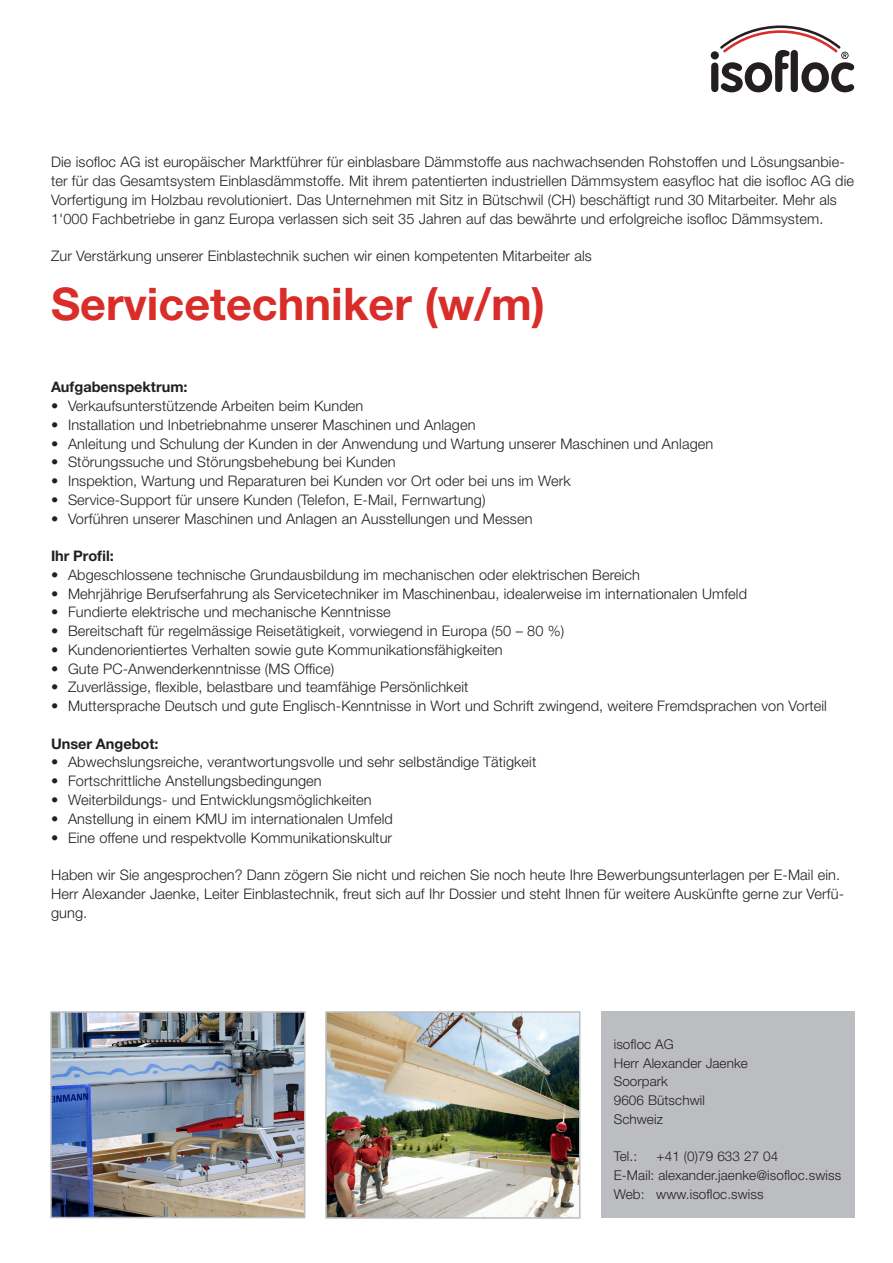
<style>
.page{position:relative;width:893px;height:1263px;background:#fff}
.page>*{position:absolute;margin:0;border:0;box-sizing:border-box;transform-origin:0 0}
.t1{font:700 45px "Helvetica Neue LT Std";color:#d92d2a}
._200_Lauftext{font:300 14.55px/18.8px "Helvetica Neue LT Std";letter-spacing:.01em;color:#231f20}
._200_Überschrift___I{font:700 14.55px "Helvetica Neue LT Std";color:#231f20}
._200_Lauftext-2{font:300 13.5px "Helvetica Neue LT Std";letter-spacing:.01em;color:#231f20}
</style>
<div class="page">
<svg style="left:711px;top:25px;width:143px;height:67px"></svg>
<div style="left:601px;top:1011px;width:254px;height:207px;background:#bcbdc0"></div>
<img style="left:53px;top:1014px;width:249px;height:201px">
<div style="left:50px;top:1011px;width:255px;height:207px;border:2px solid #bcbdc0"></div>
<img style="left:328px;top:1014px;width:249px;height:202px">
<div style="left:325px;top:1011px;width:255px;height:208px;border:2px solid #bcbdc0"></div>
<p class="_200_Lauftext" style="left:51px;top:153px;width:804px">Die isofloc AG ist europäischer Marktführer für einblasbare Dämmstoffe aus nachwachsenden Rohstoffen und Lösungsanbie&shy;ter für das Gesamtsystem Einblasdämmstoffe. Mit ihrem patentierten industriellen Dämmsystem easyfloc hat die isofloc AG die Vorfertigung im Holzbau revolutioniert. Das Unternehmen mit Sitz in Bütschwil (CH) beschäftigt rund 30 Mitarbeiter. Mehr als 1'000 Fachbetriebe in ganz Europa verlassen sich seit 35 Jahren auf das bewährte und erfolgreiche isofloc Dämmsystem.</p>
<p class="_200_Lauftext" style="left:51px;top:246px;width:542px">Zur Verstärkung unserer Einblastechnik suchen wir einen kompetenten Mitarbeiter als</p>
<p class="t1" style="left:51px;top:276px;width:496px">Servicetechniker (w/m)</p>
<p class="_200_Überschrift___I" style="left:51px;top:378px;width:138px">Aufgabenspektrum:</p>
<p class="_200_Lauftext" style="left:51px;top:396px;width:314px">• Verkaufsunterstützende Arbeiten beim Kunden</p>
<p class="_200_Lauftext" style="left:51px;top:415px;width:426px">• Installation und Inbetriebnahme unserer Maschinen und Anlagen</p>
<p class="_200_Lauftext" style="left:51px;top:434px;width:664px">• Anleitung und Schulung der Kunden in der Anwendung und Wartung unserer Maschinen und Anlagen</p>
<p class="_200_Lauftext" style="left:51px;top:453px;width:346px">• Störungssuche und Störungsbehebung bei Kunden</p>
<p class="_200_Lauftext" style="left:51px;top:471px;width:521px">• Inspektion, Wartung und Reparaturen bei Kunden vor Ort oder bei uns im Werk</p>
<p class="_200_Lauftext" style="left:51px;top:490px;width:436px">• Service-Support für unsere Kunden (Telefon, E-Mail, Fernwartung)</p>
<p class="_200_Lauftext" style="left:51px;top:509px;width:483px">• Vorführen unserer Maschinen und Anlagen an Ausstellungen und Messen</p>
<p class="_200_Überschrift___I" style="left:51px;top:547px;width:64px">Ihr Profil:</p>
<p class="_200_Lauftext" style="left:51px;top:565px;width:591px">• Abgeschlossene technische Grundausbildung im mechanischen oder elektrischen Bereich</p>
<p class="_200_Lauftext" style="left:51px;top:584px;width:698px">• Mehrjährige Berufserfahrung als Servicetechniker im Maschinenbau, idealerweise im internationalen Umfeld</p>
<p class="_200_Lauftext" style="left:51px;top:603px;width:341px">• Fundierte elektrische und mechanische Kenntnisse</p>
<p class="_200_Lauftext" style="left:51px;top:621px;width:515px">• Bereitschaft für regelmässige Reisetätigkeit, vorwiegend in Europa (50 – 80 %)</p>
<p class="_200_Lauftext" style="left:51px;top:640px;width:453px">• Kundenorientiertes Verhalten sowie gute Kommunikationsfähigkeiten</p>
<p class="_200_Lauftext" style="left:51px;top:659px;width:285px">• Gute PC-Anwenderkenntnisse (MS Office)</p>
<p class="_200_Lauftext" style="left:51px;top:678px;width:419px">• Zuverlässige, flexible, belastbare und teamfähige Persönlichkeit</p>
<p class="_200_Lauftext" style="left:51px;top:696px;width:777px">• Muttersprache Deutsch und gute Englisch-Kenntnisse in Wort und Schrift zwingend, weitere Fremdsprachen von Vorteil</p>
<p class="_200_Überschrift___I" style="left:51px;top:734px;width:109px">Unser Angebot:</p>
<p class="_200_Lauftext" style="left:51px;top:753px;width:487px">• Abwechslungsreiche, verantwortungsvolle und sehr selbständige Tätigkeit</p>
<p class="_200_Lauftext" style="left:51px;top:771px;width:272px">• Fortschrittliche Anstellungsbedingungen</p>
<p class="_200_Lauftext" style="left:51px;top:790px;width:322px">• Weiterbildungs- und Entwicklungsmöglichkeiten</p>
<p class="_200_Lauftext" style="left:51px;top:809px;width:343px">• Anstellung in einem KMU im internationalen Umfeld</p>
<p class="_200_Lauftext" style="left:51px;top:828px;width:343px">• Eine offene und respektvolle Kommunikationskultur</p>
<p class="_200_Lauftext" style="left:51px;top:865px;width:794px">Haben wir Sie angesprochen? Dann zögern Sie nicht und reichen Sie noch heute Ihre Bewerbungsunterlagen per E-Mail ein.<br>Herr Alexander Jaenke, Leiter Einblastechnik, freut sich auf Ihr Dossier und steht Ihnen für weitere Auskünfte gerne zur Verfü&shy;gung.</p>
<p class="_200_Lauftext-2" style="left:614px;top:1036px;width:62px">isofloc AG</p>
<p class="_200_Lauftext-2" style="left:614px;top:1054px;width:136px">Herr Alexander Jaenke</p>
<p class="_200_Lauftext-2" style="left:614px;top:1073px;width:56px">Soorpark</p>
<p class="_200_Lauftext-2" style="left:614px;top:1092px;width:93px">9606 Bütschwil</p>
<p class="_200_Lauftext-2" style="left:614px;top:1111px;width:51px">Schweiz</p>
<p class="_200_Lauftext-2" style="left:614px;top:1148px;width:25px">Tel.:</p>
<p class="_200_Lauftext-2" style="left:657px;top:1148px;width:123px">+41 (0)79 633 27 04</p>
<p class="_200_Lauftext-2" style="left:614px;top:1167px;width:229px">E-Mail: alexander.jaenke@isofloc.swiss</p>
<p class="_200_Lauftext-2" style="left:614px;top:1186px;width:151px">Web: www.isofloc.swiss</p>
</div>
